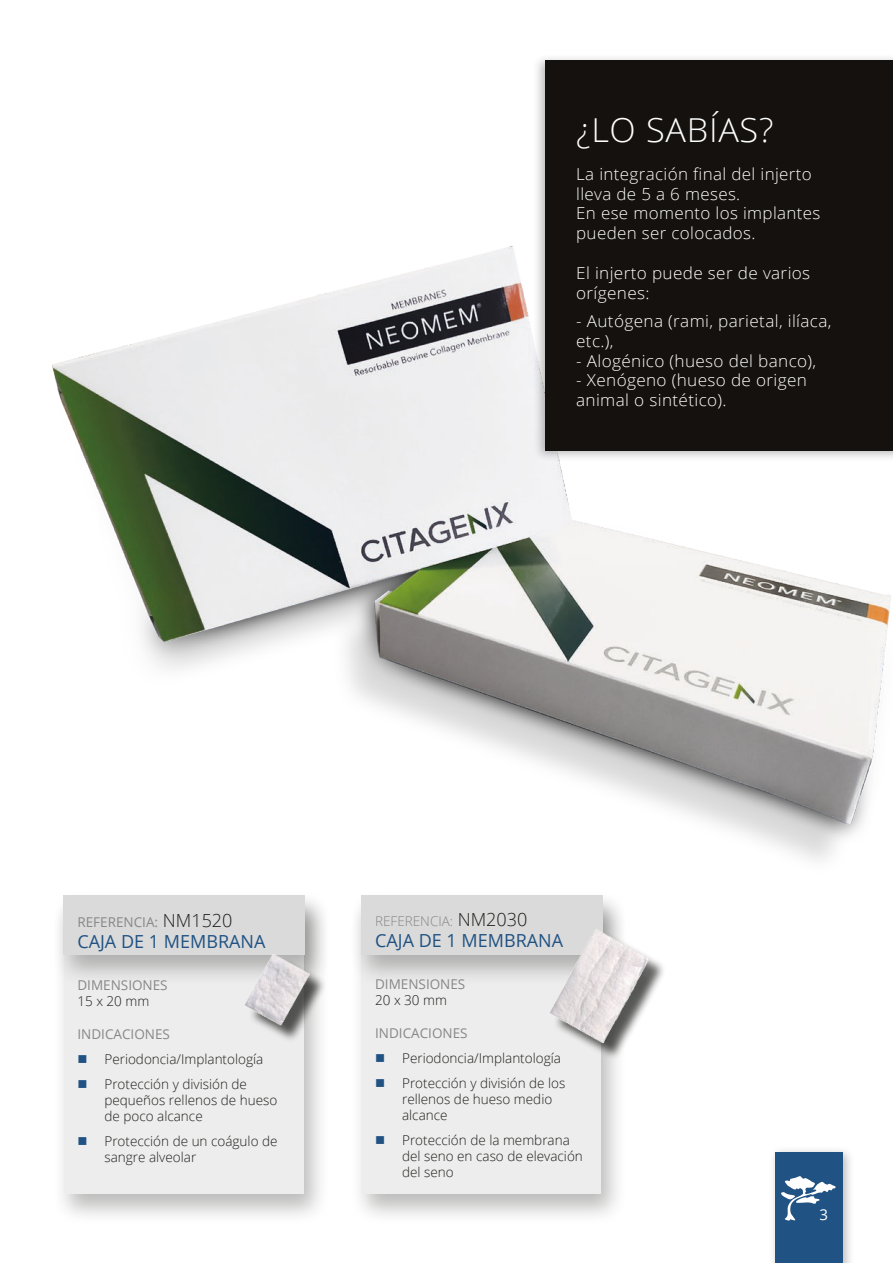
<style>
.page{position:relative;width:893px;height:1263px;background:#fff}
.page>*{position:absolute;margin:0;border:0;box-sizing:border-box;transform-origin:0 0}
.t1{font:300 33px "Open Sans";letter-spacing:.02em;color:#fff;scale:1.04 1}
.t2{font:18px "Open Sans";color:#205283}
.t3{font:300 16.5px/19.8px "Open Sans";letter-spacing:.02em;color:#fff;scale:1.04 1}
.t4{font:300 16.5px/19.8px "Open Sans";letter-spacing:.02em;color:#fff}
.t5{font:15px "Open Sans";color:#fff}
.t6{font:300 13.5px/16.2px "Open Sans";color:#1d1d1b}
.t7{font:13.5px "Open Sans";color:#878787}
.t8{font:300 13.5px "Open Sans";color:#878787}
.s1{font-weight:300;font-size:18px;color:#1d1d1b}
.s2{color:#205283}
.s3{font-size:18px;color:#1d1d1b}
</style>
<div class="page">
<div style="left:769px;top:1146px;width:85px;height:117px;background:#1d1d1b;opacity:.3"></div>
<div style="left:774px;top:1152px;width:68px;height:111px;background:#205283"></div>
<svg style="left:781px;top:1176px;width:55px;height:44px"></svg>
<img style="left:52px;top:246px;width:839px;height:614px">
<div style="left:52px;top:895px;width:278px;height:330px;background:#1d1d1b;opacity:.3"></div>
<div style="left:64px;top:900px;width:240px;height:294px;background:#ededed"></div>
<div style="left:53px;top:890px;width:278px;height:96px;background:#1d1d1b;opacity:.3"></div>
<div style="left:64px;top:896px;width:241px;height:59px;background:#dadada"></div>
<div style="left:248px;top:957px;width:79px;height:86px;background:#1d1d1b;opacity:.75"></div>
<img style="left:232px;top:943px;width:88px;height:93px">
<div style="left:350px;top:895px;width:277px;height:330px;background:#1d1d1b;opacity:.3"></div>
<div style="left:361px;top:900px;width:240px;height:294px;background:#ededed"></div>
<div style="left:350px;top:890px;width:279px;height:96px;background:#1d1d1b;opacity:.3"></div>
<div style="left:361px;top:896px;width:241px;height:59px;background:#dadada"></div>
<div style="left:552px;top:932px;width:115px;height:128px;background:#1d1d1b;opacity:.75"></div>
<img style="left:538px;top:923px;width:114px;height:126px">
<div style="left:533px;top:53px;width:360px;height:409px;background:#1d1d1b;opacity:.3"></div>
<div style="left:545px;top:60px;width:348px;height:391px;background:#14110e"></div>
<h1 class="t1" style="left:576px;top:107px;width:191px">¿LO SABÍAS?</h1>
<p class="t4" style="left:576px;top:163px;width:246px">La integración final del injerto lleva de 5 a 6 meses.<br>En ese momento los implantes pueden ser colocados.</p>
<p class="t3" style="left:576px;top:262px;width:227px">El injerto puede ser de varios orígenes:</p>
<p class="t3" style="left:576px;top:311px;width:247px">- Autógena (rami, parietal, ilíaca, etc.),</p>
<p class="t3" style="left:576px;top:350px;width:232px">- Alogénico (hueso del banco),</p>
<p class="t3" style="left:576px;top:370px;width:223px">- Xenógeno (hueso de origen animal o sintético).</p>
<p class="t7" style="left:77px;top:912px;width:157px">REFERENCIA: <span class="s1">NM1520</span></p>
<h2 class="t2" style="left:77px;top:929px;width:190px">CAJA DE 1 MEMBRANA</h2>
<p class="t7" style="left:77px;top:976px;width:92px">DIMENSIONES</p>
<p class="t6" style="left:77px;top:993px;width:73px">15 x 20 mm</p>
<p class="t7" style="left:77px;top:1025px;width:94px">INDICACIONES</p>
<p class="t6" style="left:77px;top:1051px;width:187px"><span class="s2">■</span> Periodoncia/Implantología</p>
<p class="t6" style="left:104px;top:1075px;width:174px;text-indent:-27px"><span class="s2">■</span> Protección y división de pequeños rellenos de hueso de poco alcance</p>
<p class="t6" style="left:104px;top:1132px;width:175px;text-indent:-27px"><span class="s2">■</span> Protección de un coágulo de sangre alveolar</p>
<p class="t8" style="left:375px;top:911px;width:154px">REFERENCIA: <span class="s3">NM2030</span></p>
<h2 class="t2" style="left:375px;top:928px;width:190px">CAJA DE 1 MEMBRANA</h2>
<p class="t7" style="left:375px;top:975px;width:92px">DIMENSIONES</p>
<p class="t6" style="left:375px;top:992px;width:73px">20 x 30 mm</p>
<p class="t7" style="left:375px;top:1024px;width:94px">INDICACIONES</p>
<p class="t6" style="left:375px;top:1049px;width:187px"><span class="s2">■</span> Periodoncia/Implantología</p>
<p class="t6" style="left:402px;top:1074px;width:165px;text-indent:-27px"><span class="s2">■</span> Protección y división de los rellenos de hueso medio alcance</p>
<p class="t6" style="left:402px;top:1131px;width:182px;text-indent:-27px"><span class="s2">■</span> Protección de la membrana del seno en caso de elevación del seno</p>
<p class="t5" style="left:820px;top:1204px;width:10px">3</p>
</div>
